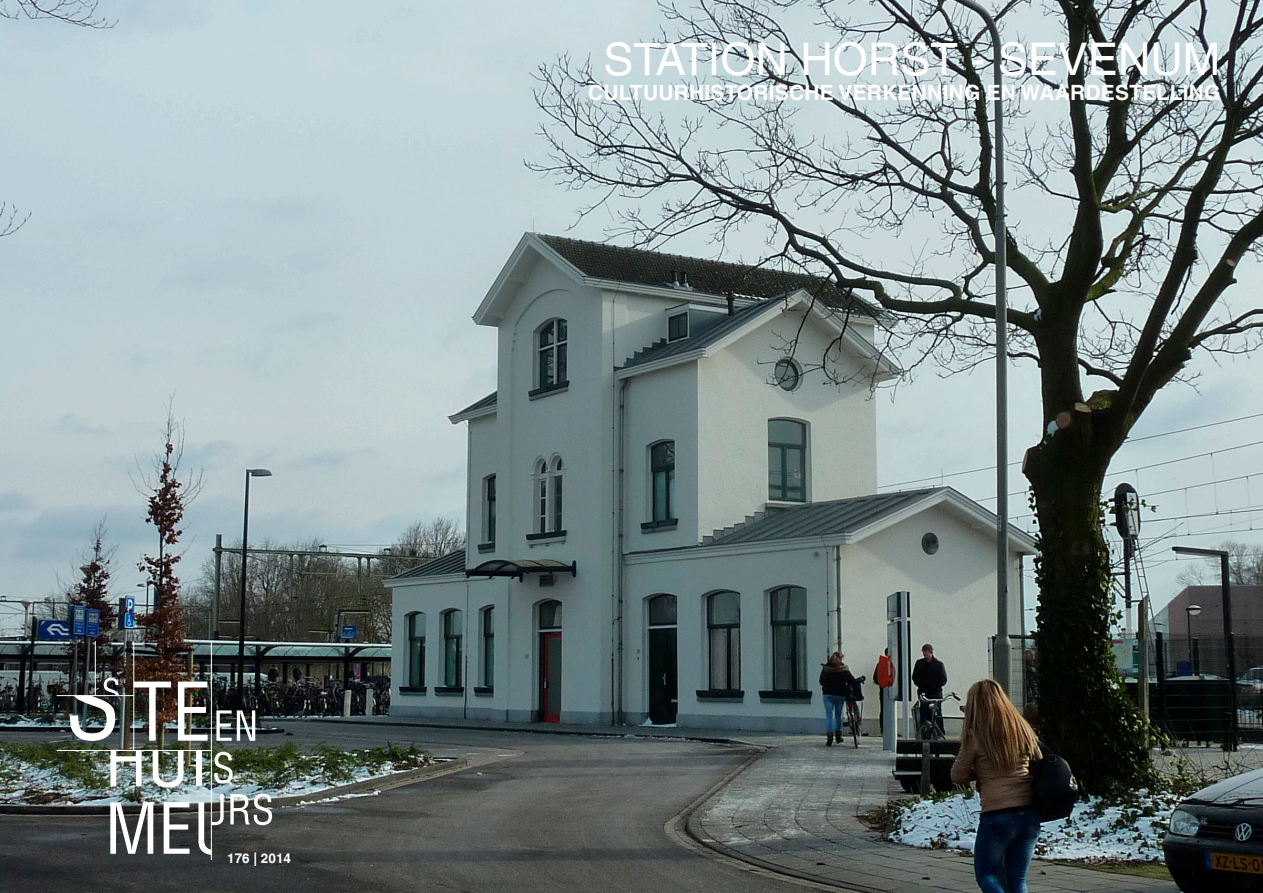
<style>
.page{position:relative;width:1263px;height:893px;background:#fff}
.page>*{position:absolute;margin:0;border:0;box-sizing:border-box;transform-origin:0 0}
.t1{font:45px "Helvetica LT";color:#fff}
.t2{font:700 21px "Helvetica LT";letter-spacing:.01em;color:#fff}
.t3{font:700 13.5px "Helvetica LT";color:#fff}
</style>
<div class="page">
<img style="left:0;top:0;width:1263px;height:893px">
<hr style="left:57px;top:695px;width:77px;height:1px;background:#fff">
<hr style="left:57px;top:750px;width:154px;height:1px;background:#fff">
<hr style="left:134px;top:641px;width:1px;height:109px;background:#fff">
<hr style="left:211px;top:641px;width:1px;height:219px;background:#fff">
<hr style="left:95px;top:641px;width:1px;height:55px;background:#fff">
<svg style="left:216px;top:710px;width:39px;height:31px"></svg>
<svg style="left:214px;top:752px;width:19px;height:31px"></svg>
<svg style="left:230px;top:793px;width:42px;height:32px"></svg>
<svg style="left:134px;top:682px;width:37px;height:59px"></svg>
<svg style="left:178px;top:682px;width:30px;height:59px"></svg>
<svg style="left:111px;top:751px;width:31px;height:35px"></svg>
<svg style="left:153px;top:751px;width:31px;height:36px"></svg>
<div style="left:196px;top:750px;width:5px;height:36px;background:#fff"></div>
<svg style="left:110px;top:802px;width:43px;height:52px"></svg>
<svg style="left:164px;top:802px;width:26px;height:52px"></svg>
<svg style="left:198px;top:794px;width:26px;height:61px"></svg>
<svg style="left:70px;top:678px;width:49px;height:63px"></svg>
<h1 class="t1" style="left:604px;top:33px;width:618px">STATION HORST - SEVENUM</h1>
<p class="t2" style="left:588px;top:80px;width:634px">CULTUURHISTORISCHE VERKENNING EN WAARDESTELLING</p>
<p class="t3" style="left:227px;top:850px;width:65px">176 | 2014</p>
</div>
